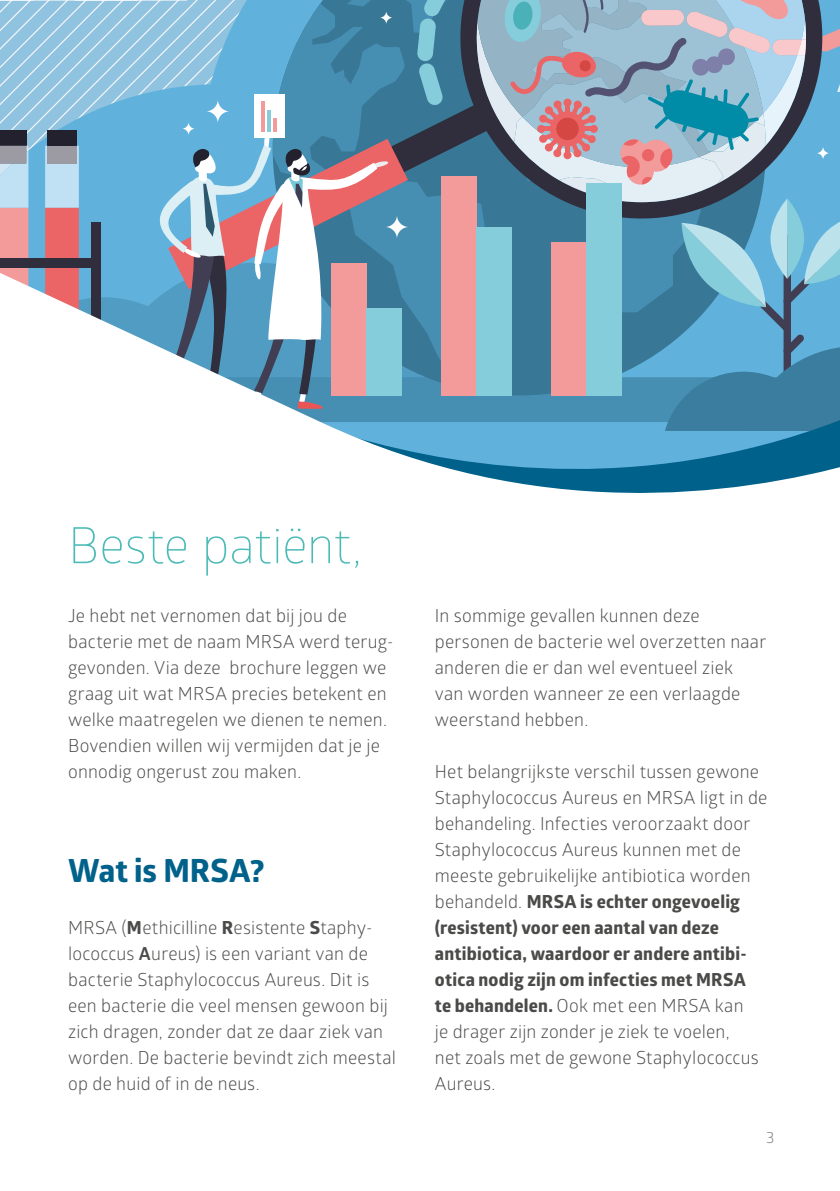
<style>
.page{position:relative;width:840px;height:1191px;background:#fff}
.page>*{position:absolute;margin:0;border:0;box-sizing:border-box;transform-origin:0 0}
.t1{font:300 50px "Glober";letter-spacing:-.01em;color:#4cbbb8}
.t2{font:700 32px "Globerx";color:#00618b}
.t3{font:18px/26px "Glober";letter-spacing:.01em;color:#4a4a49}
.t4{font:700 18px/26px "Globerx";letter-spacing:.015em;color:#4a4a49}
.t5{font:16px "Glober";color:#7c7b7b}
.s1{font-family:"Globerx";font-weight:700}
.s2{font-weight:700}
.s3{font-family:"Glober";font-weight:400}
</style>
<div class="page">
<svg style="left:0;top:0;width:839px;height:262px;background:#80a4bc"></svg>
<svg style="left:206px;top:99px;width:24px;height:24px"></svg>
<svg style="left:385px;top:215px;width:24px;height:24px"></svg>
<svg style="left:182px;top:122px;width:13px;height:13px"></svg>
<svg style="left:379px;top:11px;width:14px;height:13px"></svg>
<svg style="left:815px;top:146px;width:14px;height:14px"></svg>
<svg style="left:0;top:262px;width:839px;height:231px"></svg>
<h1 class="t1" style="left:68px;top:510px;width:295px">Beste patiënt,</h1>
<p class="t3" style="left:68px;top:602px;width:327px">Je hebt net vernomen dat bij jou de bacterie met de naam MRSA werd terug&shy;gevonden. Via deze brochure leggen we graag uit wat MRSA precies betekent en welke maatregelen we dienen te nemen.<br>Bovendien willen wij vermijden dat je je onnodig ongerust zou maken.</p>
<h2 class="t2" style="left:68px;top:847px;width:198px">Wat is MRSA?</h2>
<p class="t3" style="left:68px;top:914px;width:329px">MRSA (<span class="s1">M</span>ethicilline <span class="s1">R</span>esistente <span class="s1">S</span>taphy&shy;lococcus <span class="s2">A</span>ureus) is een variant van de bacterie Staphylococcus Aureus. Dit is een bacterie die veel mensen gewoon bij zich dragen, zonder dat ze daar ziek van worden. De bacterie bevindt zich meestal op de huid of in de neus.</p>
<p class="t3" style="left:434px;top:602px;width:333px">In sommige gevallen kunnen deze personen de bacterie wel overzetten naar anderen die er dan wel eventueel ziek<br>van worden wanneer ze een verlaagde weerstand hebben.</p>
<p class="t3" style="left:434px;top:758px;width:334px">Het belangrijkste verschil tussen gewone Staphylococcus Aureus en MRSA ligt in de behandeling. Infecties veroorzaakt door Staphylococcus Aureus kunnen met de meeste gebruikelijke antibiotica worden</p>
<p class="t4" style="left:434px;top:888px;width:313px"><span class="s3">behandeld.</span> MRSA is echter ongevoelig (resistent) voor een aantal van deze antibiotica, waardoor er andere antibi&shy;otica nodig zijn om infecties met MRSA</p>
<p class="t3" style="left:434px;top:992px;width:325px"><span class="s1">te behandelen.</span> Ook met een MRSA kan je drager zijn zonder je ziek te voelen, net zoals met de gewone Staphylococcus<br>Aureus.</p>
<p class="t5" style="left:765px;top:1125px;width:10px">3</p>
</div>
